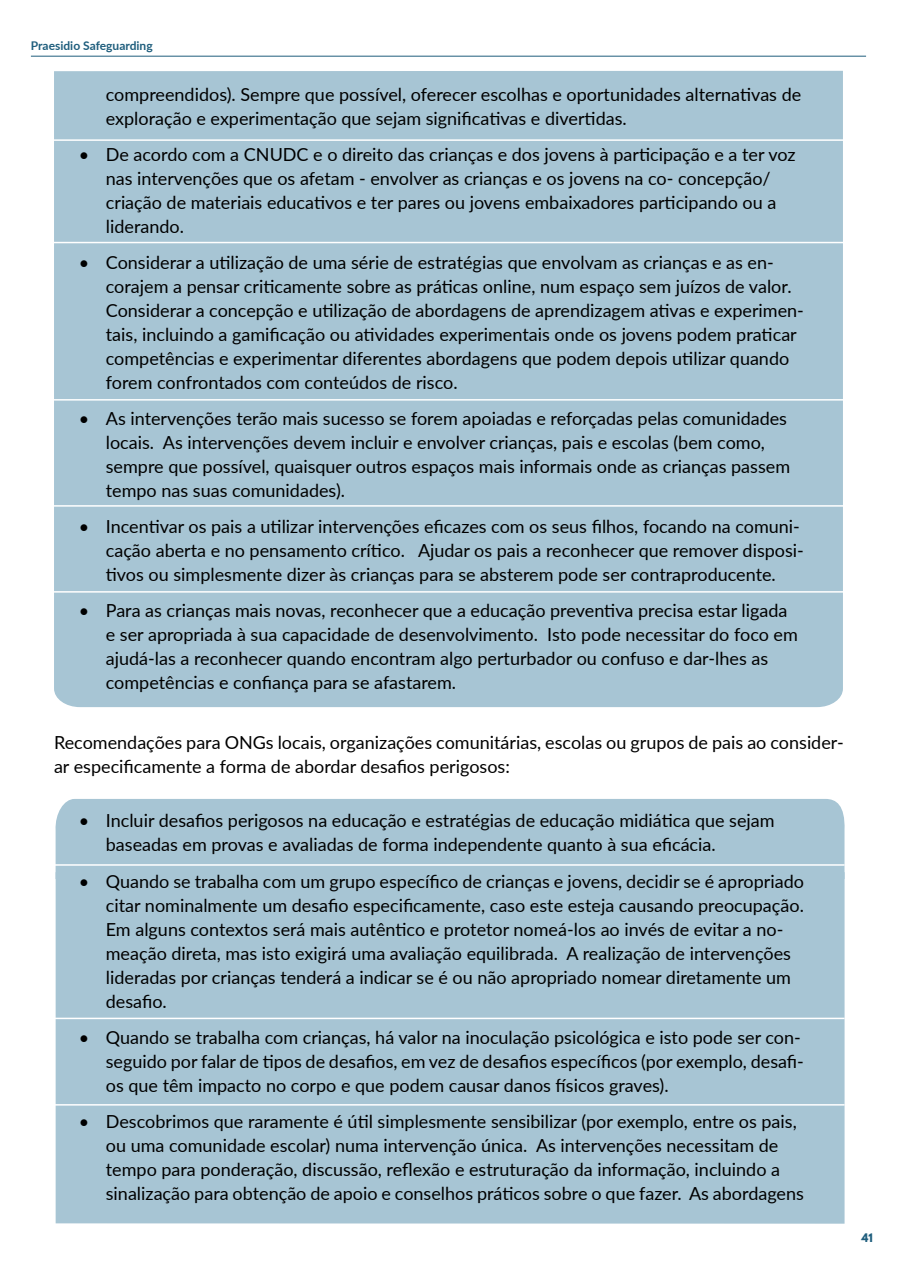
<style>
.page{position:relative;width:897px;height:1264px;background:#fff}
.page>*{position:absolute;margin:0;border:0;box-sizing:border-box;transform-origin:0 0}
.t1{font:18px/24px "Lato";color:#000}
.t2{font:700 12px "Lato";color:#1f5e7d}
.t3{font:700 10.5px "League Spartan";color:#1f5e7d}
</style>
<div class="page">
<hr style="left:31px;top:56px;width:835px;height:1px;background:#1f5e7d">
<div style="left:56px;top:879px;width:788px;height:344px;background:#a7c5d4"></div>
<div style="left:55px;top:799px;width:790px;height:80px;background:#a7c5d4"></div>
<div style="left:54px;top:71px;width:788px;height:636px;background:#a7c5d4"></div>
<hr style="left:53px;top:242px;width:790px;height:1px;background:#fff">
<hr style="left:53px;top:139px;width:790px;height:2px;background:#fff">
<hr style="left:53px;top:399px;width:790px;height:1px;background:#fff">
<hr style="left:53px;top:505px;width:790px;height:1px;background:#fff">
<hr style="left:53px;top:591px;width:790px;height:1px;background:#fff">
<hr style="left:54px;top:1017px;width:790px;height:2px;background:#fff">
<hr style="left:54px;top:864px;width:790px;height:1px;background:#fff">
<hr style="left:54px;top:1104px;width:790px;height:1px;background:#fff">
<p class="t2" style="left:31px;top:37px;width:123px">Praesidio Safeguarding</p>
<p class="t1" style="left:106px;top:82px;width:697px">compreendidos). Sempre que possível, oferecer escolhas e oportunidades alternativas de exploração e experimentação que sejam significativas e divertidas.</p>
<p class="t1" style="left:106px;top:142px;width:691px;text-indent:-27px">• De acordo com a CNUDC e o direito das crianças e dos jovens à participação e a ter voz nas intervenções que os afetam - envolver as crianças e os jovens na co- concepção/ criação de materiais educativos e ter pares ou jovens embaixadores participando ou a liderando.</p>
<p class="t1" style="left:106px;top:250px;width:699px;text-indent:-27px">• Considerar a utilização de uma série de estratégias que envolvam as crianças e as en&shy;corajem a pensar criticamente sobre as práticas online, num espaço sem juízos de valor.<br>Considerar a concepção e utilização de abordagens de aprendizagem ativas e experimen&shy;tais, incluindo a gamificação ou atividades experimentais onde os jovens podem praticar competências e experimentar diferentes abordagens que podem depois utilizar quando forem confrontados com conteúdos de risco.</p>
<p class="t1" style="left:106px;top:406px;width:685px;text-indent:-27px">• As intervenções terão mais sucesso se forem apoiadas e reforçadas pelas comunidades locais. As intervenções devem incluir e envolver crianças, pais e escolas (bem como, sempre que possível, quaisquer outros espaços mais informais onde as crianças passem tempo nas suas comunidades).</p>
<p class="t1" style="left:106px;top:514px;width:699px;text-indent:-27px">• Incentivar os pais a utilizar intervenções eficazes com os seus filhos, focando na comuni&shy;cação aberta e no pensamento crítico. Ajudar os pais a reconhecer que remover disposi&shy;tivos ou simplesmente dizer às crianças para se absterem pode ser contraproducente.</p>
<p class="t1" style="left:106px;top:598px;width:693px;text-indent:-27px">• Para as crianças mais novas, reconhecer que a educação preventiva precisa estar ligada e ser apropriada à sua capacidade de desenvolvimento. Isto pode necessitar do foco em ajudá-las a reconhecer quando encontram algo perturbador ou confuso e dar-lhes as competências e confiança para se afastarem.</p>
<p class="t1" style="left:54px;top:730px;width:791px">Recomendações para ONGs locais, organizações comunitárias, escolas ou grupos de pais ao consider&shy;ar especificamente a forma de abordar desafios perigosos:</p>
<p class="t1" style="left:106px;top:808px;width:670px;text-indent:-27px">• Incluir desafios perigosos na educação e estratégias de educação midiática que sejam baseadas em provas e avaliadas de forma independente quanto à sua eficácia.</p>
<p class="t1" style="left:106px;top:868px;width:699px;text-indent:-27px">• Quando se trabalha com um grupo específico de crianças e jovens, decidir se é apropriado citar nominalmente um desafio especificamente, caso este esteja causando preocupação.<br>Em alguns contextos será mais autêntico e protetor nomeá-los ao invés de evitar a no&shy;meação direta, mas isto exigirá uma avaliação equilibrada. A realização de intervenções lideradas por crianças tenderá a indicar se é ou não apropriado nomear diretamente um desafio.</p>
<p class="t1" style="left:106px;top:1024px;width:699px;text-indent:-27px">• Quando se trabalha com crianças, há valor na inoculação psicológica e isto pode ser con&shy;seguido por falar de tipos de desafios, em vez de desafios específicos (por exemplo, desafi&shy;os que têm impacto no corpo e que podem causar danos físicos graves).</p>
<p class="t1" style="left:106px;top:1108px;width:699px;text-indent:-27px">• Descobrimos que raramente é útil simplesmente sensibilizar (por exemplo, entre os pais, ou uma comunidade escolar) numa intervenção única. As intervenções necessitam de tempo para ponderação, discussão, reflexão e estruturação da informação, incluindo a sinalização para obtenção de apoio e conselhos práticos sobre o que fazer. As abordagens</p>
<p class="t3" style="left:861px;top:1229px;width:13px">41</p>
</div>
